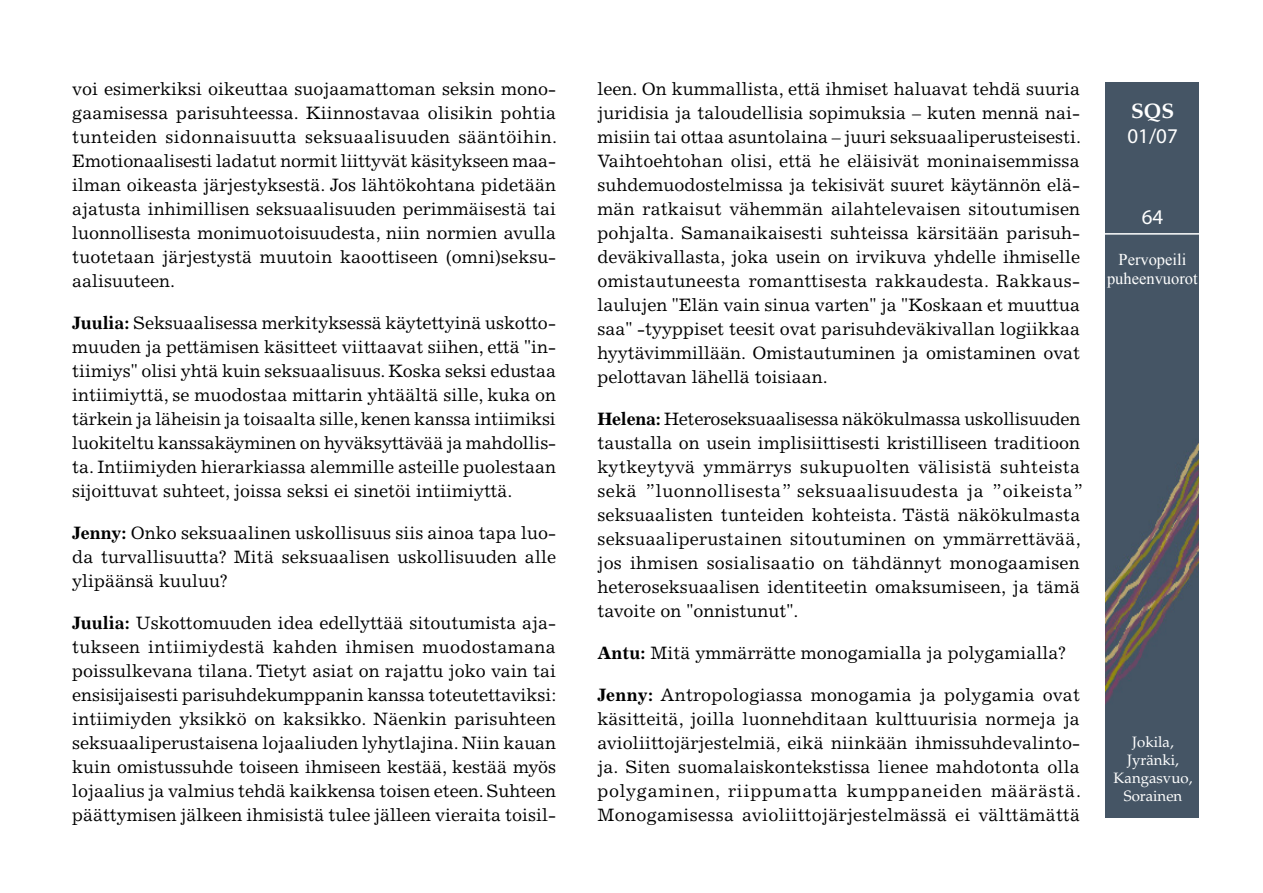
<style>
.page{position:relative;width:1263px;height:893px;background:#fff}
.page>*{position:absolute;margin:0;border:0;box-sizing:border-box;transform-origin:0 0}
.t1{font:21px "Myriad Pro";color:#fff}
.t2{font:700 21px "Palatino LT Std";color:#fff}
.tekstivartalo{font:18px/24px "Excelsior LT Std";letter-spacing:.005em;color:#000;text-align:justify}
.t3{font:16.5px/19.8px "Times New Roman";color:#fff;text-align:center}
.t4{font:15px/18px "Palatino LT Std";color:#fff;text-align:center}
.s1{font-weight:700}
</style>
<div class="page">
<img style="left:1106px;top:82px;width:92px;height:736px">
<hr style="left:1100px;top:233px;width:103px;height:2px;background:#fff">
<p class="tekstivartalo" style="left:72px;top:77px;width:486px">voi esimerkiksi oikeuttaa suojaamattoman seksin mono&shy;gaamisessa parisuhteessa. Kiinnostavaa olisikin pohtia tunteiden sidonnaisuutta seksuaalisuuden sääntöihin.<br>Emotionaalisesti ladatut normit liittyvät käsitykseen maa&shy;ilman oikeasta järjestyksestä. Jos lähtökohtana pidetään ajatusta inhimillisen seksuaalisuuden perimmäisestä tai luonnollisesta monimuotoisuudesta, niin normien avulla tuotetaan järjestystä muutoin kaoottiseen (omni)seksu&shy;aalisuuteen.</p>
<p class="tekstivartalo" style="left:72px;top:311px;width:485px"><span class="s1">Juulia:</span> Seksuaalisessa merkityksessä käytettyinä uskotto&shy;muuden ja pettämisen käsitteet viittaavat siihen, että "in&shy;tiimiys" olisi yhtä kuin seksuaalisuus. Koska seksi edustaa intiimiyttä, se muodostaa mittarin yhtäältä sille, kuka on tärkein ja läheisin ja toisaalta sille, kenen kanssa intiimiksi luokiteltu kanssakäyminen on hyväksyttävää ja mahdollis&shy;ta. Intiimiyden hierarkiassa alemmille asteille puolestaan sijoittuvat suhteet, joissa seksi ei sinetöi intiimiyttä.</p>
<p class="tekstivartalo" style="left:72px;top:521px;width:485px"><span class="s1">Jenny:</span> Onko seksuaalinen uskollisuus siis ainoa tapa luo&shy;da turvallisuutta? Mitä seksuaalisen uskollisuuden alle ylipäänsä kuuluu?</p>
<p class="tekstivartalo" style="left:72px;top:611px;width:485px"><span class="s1">Juulia:</span> Uskottomuuden idea edellyttää sitoutumista aja&shy;tukseen intiimiydestä kahden ihmisen muodostamana poissulkevana tilana. Tietyt asiat on rajattu joko vain tai ensisijaisesti parisuhdekumppanin kanssa toteutettaviksi: intiimiyden yksikkö on kaksikko. Näenkin parisuhteen seksuaaliperustaisena lojaaliuden lyhytlajina. Niin kauan kuin omistussuhde toiseen ihmiseen kestää, kestää myös lojaalius ja valmius tehdä kaikkensa toisen eteen. Suhteen päättymisen jälkeen ihmisistä tulee jälleen vieraita toisil-</p>
<p class="tekstivartalo" style="left:597px;top:77px;width:485px">leen. On kummallista, että ihmiset haluavat tehdä suuria juridisia ja taloudellisia sopimuksia – kuten mennä nai&shy;misiin tai ottaa asuntolaina – juuri seksuaaliperusteisesti.<br>Vaihtoehtohan olisi, että he eläisivät moninaisemmissa suhdemuodostelmissa ja tekisivät suuret käytännön elä&shy;män ratkaisut vähemmän ailahtelevaisen sitoutumisen pohjalta. Samanaikaisesti suhteissa kärsitään parisuh&shy;deväkivallasta, joka usein on irvikuva yhdelle ihmiselle omistautuneesta romanttisesta rakkaudesta. Rakkaus&shy;laulujen "Elän vain sinua varten" ja "Koskaan et muuttua saa" -tyyppiset teesit ovat parisuhdeväkivallan logiikkaa hyytävimmillään. Omistautuminen ja omistaminen ovat pelottavan lähellä toisiaan.</p>
<p class="tekstivartalo" style="left:597px;top:407px;width:487px;text-align:left"><span class="s1">Helena:</span> Heteroseksuaalisessa näkökulmassa uskollisuuden taustalla on usein implisiittisesti kristilliseen traditioon kytkeytyvä ymmärrys sukupuolten välisistä suhteista sekä ”luonnollisesta” seksuaalisuudesta ja ”oikeista” seksuaalisten tunteiden kohteista. Tästä näkökulmasta seksuaaliperustainen sitoutuminen on ymmärrettävää, jos ihmisen sosialisaatio on tähdännyt monogaamisen heteroseksuaalisen identiteetin omaksumiseen, ja tämä tavoite on "onnistunut".</p>
<p class="tekstivartalo" style="left:597px;top:641px;width:470px"><span class="s1">Antu:</span> Mitä ymmärrätte monogamialla ja polygamialla?</p>
<p class="tekstivartalo" style="left:597px;top:683px;width:485px"><span class="s1">Jenny:</span> Antropologiassa monogamia ja polygamia ovat käsitteitä, joilla luonnehditaan kulttuurisia normeja ja avioliittojärjestelmiä, eikä niinkään ihmissuhdevalinto&shy;ja. Siten suomalaiskontekstissa lienee mahdotonta olla polygaminen, riippumatta kumppaneiden määrästä.<br>Monogamisessa avioliittojärjestelmässä ei välttämättä</p>
<p class="t2" style="left:1131px;top:99px;width:45px">SQS</p>
<p class="t1" style="left:1127px;top:123px;width:52px">01/07</p>
<p class="t1" style="left:1142px;top:204px;width:23px">64</p>
<p class="t3" style="left:1107px;top:249px;width:92px">Pervopeili puheenvuorot</p>
<p class="t4" style="left:1114px;top:733px;width:80px">Jokila,<br>Jyränki,<br>Kangasvuo,<br>Sorainen</p>
</div>
